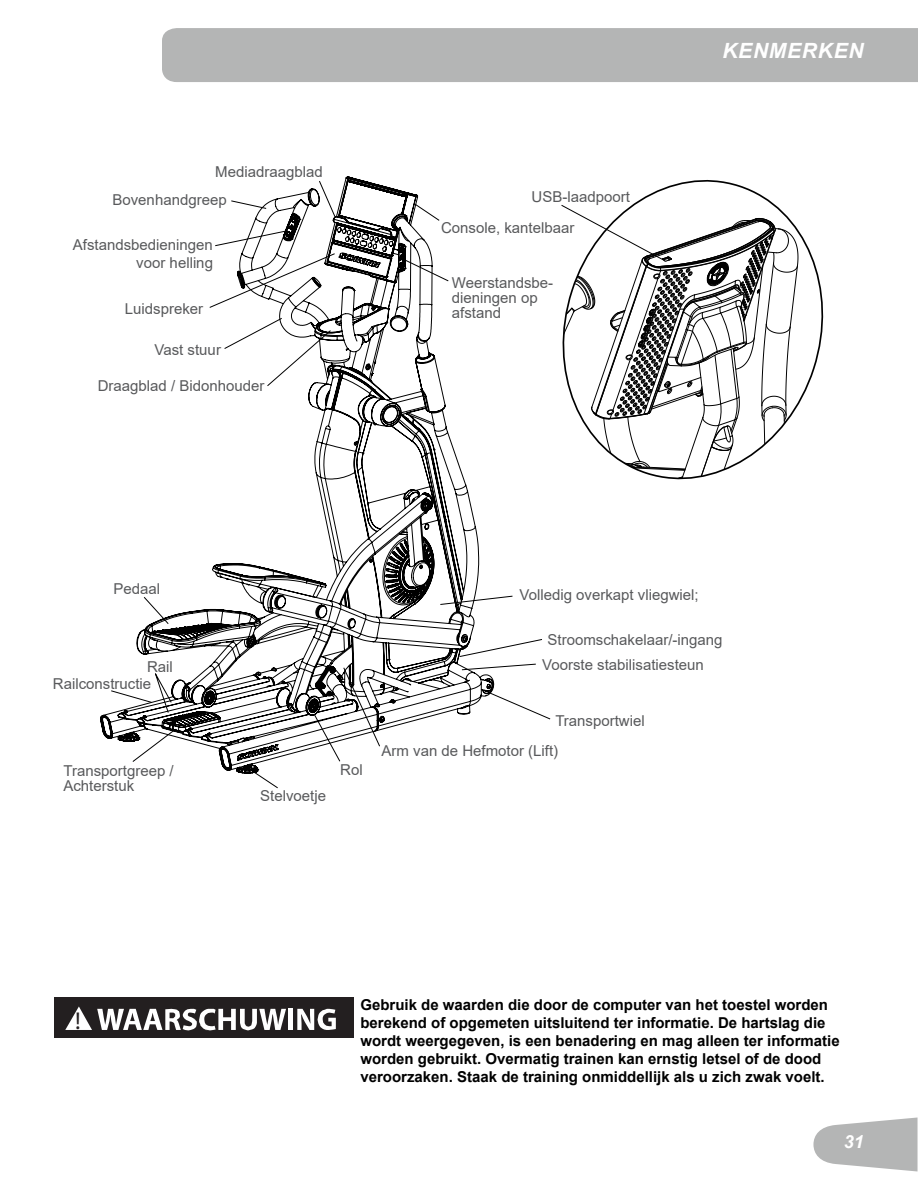
<style>
.page{position:relative;width:918px;height:1188px;background:#fff}
.page>*{position:absolute;margin:0;border:0;box-sizing:border-box;transform-origin:0 0}
.t1{font:24.45px "Myriad Pro";color:#231f20}
.t2{font:italic 700 21px "Arial";letter-spacing:.035em;color:#fff}
.t3{font:italic 700 18px "Arial";color:#fff}
.t4{font:15px/15px "Arial";color:#58595b}
.t5{font:700 15px/18px "Arial";color:#000}
</style>
<div class="page">
<div style="left:162px;top:28px;width:756px;height:54px;background:#b4b5b5"></div>
<svg style="left:813px;top:1118px;width:105px;height:54px"></svg>
<svg style="left:251px;top:773px;width:27px;height:16px"></svg>
<svg style="left:494px;top:694px;width:57px;height:26px"></svg>
<svg style="left:494px;top:639px;width:48px;height:11px"></svg>
<svg style="left:494px;top:596px;width:19px;height:3px"></svg>
<svg style="left:494px;top:664px;width:42px;height:4px"></svg>
<svg style="left:633px;top:179px;width:191px;height:227px"></svg>
<svg style="left:561px;top:204px;width:237px;height:276px"></svg>
<svg style="left:100px;top:177px;width:394px;height:596px"></svg>
<svg style="left:313px;top:667px;width:67px;height:95px"></svg>
<svg style="left:111px;top:668px;width:61px;height:45px"></svg>
<div style="left:54px;top:998px;width:300px;height:40px;background:#231f20"></div>
<div style="left:288px;top:1009px;width:5px;height:21px;background:#fff"></div>
<svg style="left:297px;top:1009px;width:39px;height:21px"></svg>
<svg style="left:65px;top:1006px;width:221px;height:24px"></svg>
<h2 class="t4" style="left:215px;top:164px;width:109px">Mediadraagblad</h2>
<h2 class="t4" style="left:112px;top:192px;width:116px">Bovenhandgreep</h2>
<h2 class="t4" style="left:73px;top:236px;width:142px;line-height:18px;text-align:right">Afstandsbedieningen voor helling</h2>
<h2 class="t4" style="left:125px;top:301px;width:80px">Luidspreker</h2>
<h2 class="t4" style="left:155px;top:342px;width:68px">Vast stuur</h2>
<h2 class="t4" style="left:98px;top:378px;width:168px">Draagblad / Bidonhouder</h2>
<h2 class="t4" style="left:532px;top:189px;width:100px">USB-laadpoort</h2>
<h2 class="t4" style="left:441px;top:220px;width:135px">Console, kantelbaar</h2>
<h2 class="t4" style="left:452px;top:275px;width:103px">Weerstandsbe&shy;dieningen op afstand</h2>
<h1 class="t2" style="left:722px;top:36px;width:143px">KENMERKEN</h1>
<h2 class="t4" style="left:113px;top:581px;width:48px">Pedaal</h2>
<h2 class="t4" style="left:147px;top:659px;width:27px">Rail</h2>
<h2 class="t4" style="left:53px;top:676px;width:100px">Railconstructie</h2>
<h2 class="t4" style="left:63px;top:763px;width:112px">Transportgreep /<br>Achterstuk</h2>
<h2 class="t4" style="left:260px;top:788px;width:67px">Stelvoetje</h2>
<h2 class="t4" style="left:340px;top:762px;width:24px">Rol</h2>
<h2 class="t4" style="left:520px;top:588px;width:181px">Volledig overkapt vliegwiel;</h2>
<h2 class="t4" style="left:548px;top:632px;width:177px">Stroomschakelaar/-ingang</h2>
<h2 class="t4" style="left:542px;top:657px;width:163px">Voorste stabilisatiesteun</h2>
<h2 class="t4" style="left:555px;top:713px;width:91px">Transportwiel</h2>
<h2 class="t4" style="left:382px;top:743px;width:178px">Arm van de Hefmotor (Lift)</h2>
<p class="t1" style="left:75px;top:1005px;width:7px">!</p>
<h2 class="t5" style="left:360px;top:996px;width:481px">Gebruik de waarden die door de computer van het toestel worden berekend of opgemeten uitsluitend ter informatie. De hartslag die wordt weergegeven, is een benadering en mag alleen ter informatie worden gebruikt. Overmatig trainen kan ernstig letsel of de dood veroorzaken. Staak de training onmiddellijk als u zich zwak voelt.</h2>
<p class="t3" style="left:844px;top:1130px;width:22px">31</p>
</div>
